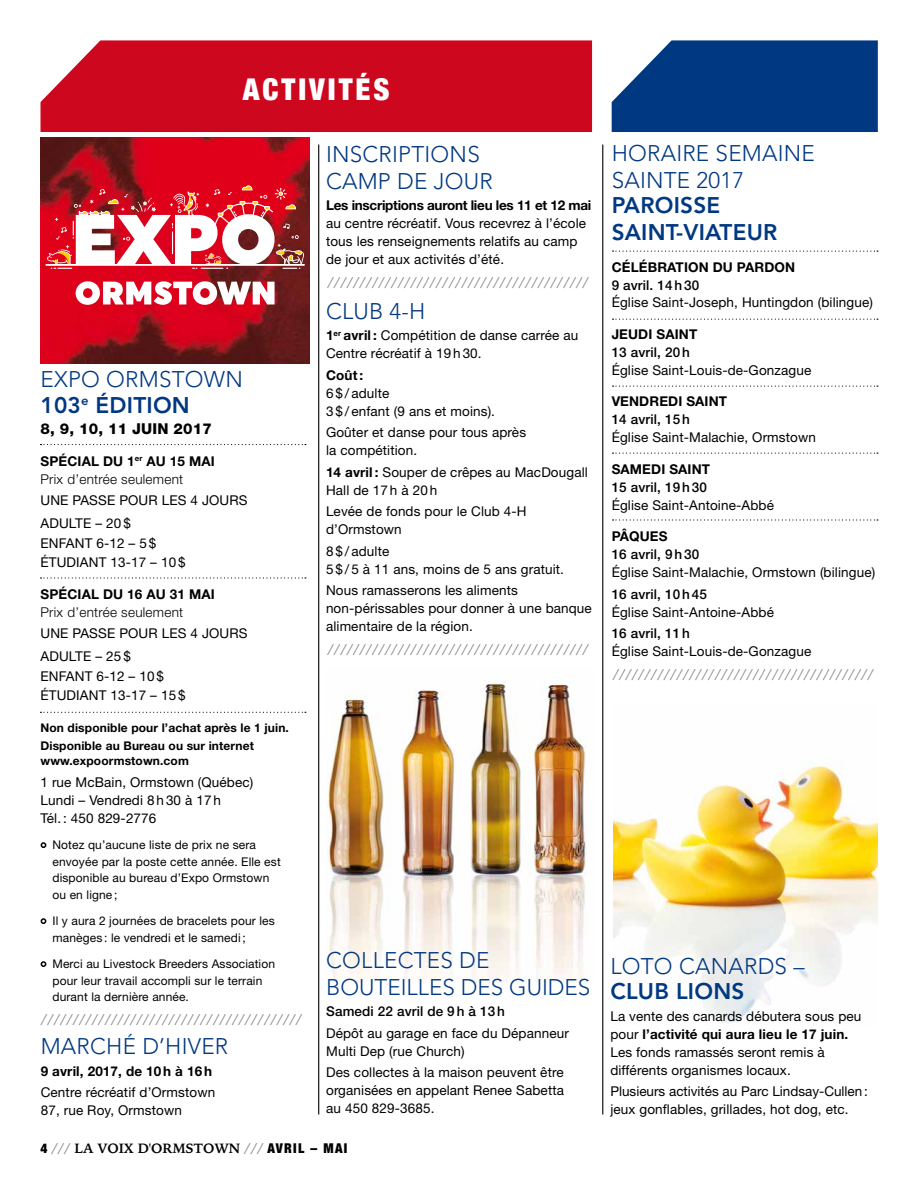
<style>
.page{position:relative;width:918px;height:1188px;background:#fff}
.page>*{position:absolute;margin:0;border:0;box-sizing:border-box;transform-origin:0 0}
.t1{font:900 condensed 30px "Helvetica Neue";color:#fff}
.t2{font:300 22.5px/27px "Avenir";letter-spacing:.01em;color:#003882}
.t3{font:800 22.5px/27px "Avenir";letter-spacing:.01em;color:#003882}
.t4{font:800 15px "Helvetica Neue LT Std";letter-spacing:.01em;color:#000}
.t5{font:13.5px/18px "Helvetica Neue LT Std";letter-spacing:.01em;color:#000}
.t6{font:700 13.5px "Iowan Old Style BT";color:#87888a}
.t7{font:500 13.5px "Helvetica Neue LT Std";letter-spacing:.01em;color:#000}
.t8{font:700 13.5px "Helvetica Neue LT Std";letter-spacing:.01em;color:#000}
.t9{font:300 13.5px/18px "Helvetica Neue LT Std";letter-spacing:.02em;color:#000}
.t10{font:700 13.5px "Helvetica Neue LT Std";letter-spacing:-.02em;color:#000}
.t11{font:700 13.5px "Iowan Old Style BT";color:#000}
.t12{font:12px/16.5px "Helvetica Neue LT Std";letter-spacing:.01em;color:#000}
.t13{font:700 12px/18.5px "Helvetica Neue LT Std";letter-spacing:.01em;color:#000}
.s1{font-weight:300}
.s2{font-weight:700}
.s3{font-family:"Helvetica Neue";font-weight:900;font-stretch:condensed}
.s4{color:#87888a}
</style>
<div class="page">
<img style="left:326px;top:681px;width:261px;height:302px">
<img style="left:613px;top:762px;width:264px;height:261px">
<div style="left:40px;top:40px;width:552px;height:92px;background:#cd071e"></div>
<svg style="left:612px;top:40px;width:266px;height:92px;background:#14488c"></svg>
<hr style="left:602px;top:145px;width:1px;height:969px;background:#000">
<hr style="left:318px;top:145px;width:1px;height:969px;background:#000">
<svg style="left:41px;top:842px;width:5px;height:6px"></svg>
<svg style="left:41px;top:918px;width:5px;height:6px"></svg>
<svg style="left:41px;top:961px;width:5px;height:6px"></svg>
<svg style="left:40px;top:577px;width:266px;height:2px"></svg>
<svg style="left:40px;top:444px;width:266px;height:1px"></svg>
<svg style="left:40px;top:712px;width:266px;height:1px"></svg>
<svg style="left:613px;top:319px;width:265px;height:1px"></svg>
<svg style="left:613px;top:386px;width:265px;height:1px"></svg>
<svg style="left:613px;top:453px;width:265px;height:1px"></svg>
<svg style="left:613px;top:519px;width:265px;height:2px"></svg>
<svg style="left:613px;top:251px;width:265px;height:1px"></svg>
<img style="left:40px;top:137px;width:270px;height:227px">
<svg style="left:76px;top:281px;width:199px;height:24px"></svg>
<hr style="left:46px;top:264px;width:258px;height:2px;background:#fff">
<svg style="left:47px;top:185px;width:257px;height:84px"></svg>
<h1 class="t1" style="left:243px;top:65px;width:18px">ACTIVITÉS</h1>
<h2 class="t2" style="left:326px;top:140px;width:168px">INSCRI PTIONS<br>CAMP DE JOUR</h2>
<p class="t10" style="left:326px;top:197px;width:267px">Les inscriptions auront lieu les 11 et 12 mai</p>
<p class="t5" style="left:326px;top:214px;width:262px">au centre récréatif. Vous recevrez à l’école tous les renseignements relatifs au camp de jour et aux activités d’été.</p>
<h2 class="t3" style="left:40px;top:367px;width:204px;line-height:25.5px;text-indent:131px"><span class="s1">TOWN<br></span>103<sup>E</sup> ÉDITION</h2>
<p class="t4" style="left:40px;top:420px;width:173px">8, 9, 10, 11 juin 2017</p>
<p class="t9" style="left:40px;top:452px;width:158px"><span class="s2">SPÉCIAL DU 1</span><sup>er</sup> <span class="s2">AU 15 MAI<br></span>Prix d’entrée seulement</p>
<p class="t5" style="left:41px;top:489px;width:209px;line-height:23px">UNE PASSE POUR LES 4 JOURS<br>ADULTE – 20 $</p>
<p class="t5" style="left:41px;top:533px;width:147px;line-height:19.5px">ENFANT 6-12 – 5 $<br>ÉTUDIANT 13-17 – 10 $</p>
<p class="t8" style="left:41px;top:586px;width:158px">SPÉCIAL DU 16 AU 31 MAI</p>
<p class="t9" style="left:41px;top:603px;width:144px">Prix d’entrée seulement</p>
<p class="t5" style="left:41px;top:622px;width:209px;line-height:23px">UNE PASSE POUR LES 4 JOURS<br>ADULTE – 25 $</p>
<p class="t5" style="left:41px;top:666px;width:147px;line-height:19.5px">ENFANT 6-12 – 10 $<br>ÉTUDIANT 13-17 – 15 $</p>
<p class="t13" style="left:40px;top:718px;width:250px">Non disponible pour l’achat après le 1 juin.<br>Disponible au Bureau ou sur internet</p>
<p class="t13" style="left:40px;top:752px;width:150px">www.expoormstown.com</p>
<p class="t5" style="left:40px;top:773px;width:214px">1 rue McBain, Ormstown (Québec)<br>Lundi – Vendredi 8 h 30 à 17 h<br>Tél. : 450 829-2776</p>
<p class="t12" style="left:52px;top:837px;width:230px">Notez qu’aucune liste de prix ne sera envoyée par la poste cette année. Elle est disponible au bureau d’Expo Ormstown ou en ligne ;</p>
<p class="t12" style="left:52px;top:913px;width:224px">Il y aura 2 journées de bracelets pour les manèges : le vendredi et le samedi ;</p>
<p class="t12" style="left:52px;top:956px;width:224px">Merci au Livestock Breeders Association pour leur travail accompli sur le terrain durant la dernière année.</p>
<h2 class="t2" style="left:40px;top:366px;width:83px">EXPO ORMS</h2>
<p class="t6" style="left:41px;top:1010px;width:263px">/////////////////////////////////////////</p>
<h2 class="t2" style="left:41px;top:1033px;width:17px">MAR</h2>
<h2 class="t2" style="left:90px;top:1033px;width:137px">CHÉ D’HIVER</h2>
<p class="t8" style="left:41px;top:1063px;width:173px">9 avril, 2017, de 10h à 16h</p>
<p class="t5" style="left:41px;top:1083px;width:176px">Centre récréatif d’Ormstown<br>87, rue Roy, Ormstown</p>
<p class="t6" style="left:328px;top:274px;width:263px">/////////////////////////////////////////</p>
<h2 class="t2" style="left:326px;top:298px;width:101px">CLUB 4-H</h2>
<p class="t5" style="left:326px;top:326px;width:254px"><span class="s2">1</span><sup>er</sup> <span class="s2">avril :</span> Compétition de danse carrée au<br>Centre récréatif à 19 h 30.</p>
<p class="t8" style="left:326px;top:367px;width:39px">Coût:</p>
<p class="t5" style="left:326px;top:384px;width:171px">6 $ / adulte<br>3 $ / enfant (9 ans et moins).</p>
<p class="t5" style="left:326px;top:423px;width:202px">Goûter et danse pour tous après la compétition.</p>
<p class="t5" style="left:326px;top:463px;width:263px"><span class="s2">14 avril :</span> Souper de crêpes au MacDougall<br>Hall de 17 h à 20 h</p>
<p class="t5" style="left:326px;top:502px;width:202px">Levée de fonds pour le Club 4-H d’Ormstown</p>
<p class="t5" style="left:326px;top:542px;width:240px">8 $ / adulte<br>5 $ / 5 à 11 ans, moins de 5 ans gratuit.</p>
<p class="t5" style="left:326px;top:581px;width:267px">Nous ramasserons les aliments non-périssables pour donner à une banque alimentaire de la région.</p>
<p class="t6" style="left:328px;top:641px;width:263px">/////////////////////////////////////////</p>
<h2 class="t2" style="left:326px;top:947px;width:165px">COLLECTES DE<br>BOU</h2>
<h2 class="t2" style="left:374px;top:974px;width:215px">TEILLES DES GU IDES</h2>
<p class="t7" style="left:326px;top:1004px;width:180px">Samedi 22 avril de 9 h à 13 h</p>
<p class="t5" style="left:326px;top:1024px;width:244px">Dépôt au garage en face du Dépanneur<br>Multi Dep (rue Church)</p>
<p class="t5" style="left:326px;top:1064px;width:239px;text-align:justify">Des collectes à la maison peuvent être organisées en appelant Renee Sabetta au 450 829-3685.</p>
<p class="t11" style="left:40px;top:1140px;width:309px"><span class="s3">4</span> <span class="s4">///</span> LA VOIX D'ORMSTOWN <span class="s4">///</span> <span class="s3">AVRIL – MAI</span></p>
<h2 class="t2" style="left:612px;top:139px;width:179px">HORAI RE SEMAINE<br>SAINTE</h2>
<h2 class="t2" style="left:697px;top:166px;width:49px">2017</h2>
<h2 class="t3" style="left:612px;top:192px;width:167px">PAROISSE<br>SAINT-VIATEUR</h2>
<p class="t8" style="left:612px;top:258px;width:154px">Célébration du pardo</p>
<p class="t8" style="left:785px;top:258px;width:12px">n</p>
<p class="t7" style="left:612px;top:277px;width:89px">9 avril. 14 h 30</p>
<p class="t5" style="left:612px;top:294px;width:263px">Église Saint-Joseph, Huntingdon (bilingue)</p>
<p class="t8" style="left:612px;top:326px;width:84px">Jeudi Saint</p>
<p class="t7" style="left:612px;top:344px;width:80px">13 avril, 20 h</p>
<p class="t5" style="left:612px;top:361px;width:201px">Église Saint-Louis-de-Gonzague</p>
<p class="t8" style="left:612px;top:393px;width:113px">Vendredi Saint</p>
<p class="t7" style="left:612px;top:412px;width:80px">14 avril, 15 h</p>
<p class="t5" style="left:612px;top:428px;width:206px">Église Saint-Malachie, Ormstown</p>
<p class="t8" style="left:612px;top:461px;width:96px">Samedi Saint</p>
<p class="t7" style="left:612px;top:479px;width:97px">15 avril, 19 h 30</p>
<p class="t5" style="left:612px;top:496px;width:164px">Église Saint-Antoine-Abbé</p>
<p class="t8" style="left:612px;top:528px;width:56px">Pâques</p>
<p class="t7" style="left:612px;top:547px;width:89px">16 avril, 9 h 30</p>
<p class="t5" style="left:612px;top:563px;width:265px">Église Saint-Malachie, Ormstown (bilingue)</p>
<p class="t7" style="left:612px;top:586px;width:97px">16 avril, 10 h 45</p>
<p class="t5" style="left:612px;top:603px;width:164px">Église Saint-Antoine-Abbé</p>
<p class="t7" style="left:612px;top:626px;width:80px">16 avril, 11 h</p>
<p class="t5" style="left:612px;top:642px;width:201px">Église Saint-Louis-de-Gonzague</p>
<p class="t6" style="left:613px;top:666px;width:263px">/////////////////////////////////////////</p>
<h2 class="t2" style="left:610px;top:953px;width:196px">LOTO CANAR DS –</h2>
<h2 class="t3" style="left:610px;top:978px;width:136px">CLUB LIONS</h2>
<p class="t5" style="left:610px;top:1007px;width:253px">La vente des canards débutera sous peu pour <span class="s2">l’activité qui aura lieu le 17 juin.<br></span>Les fonds ramassés seront remis à différents organismes locaux.</p>
<p class="t5" style="left:610px;top:1082px;width:259px">Plusieurs activités au Parc Lindsay-Cullen: jeux gonflables, grillades, hot dog, etc.</p>
</div>
